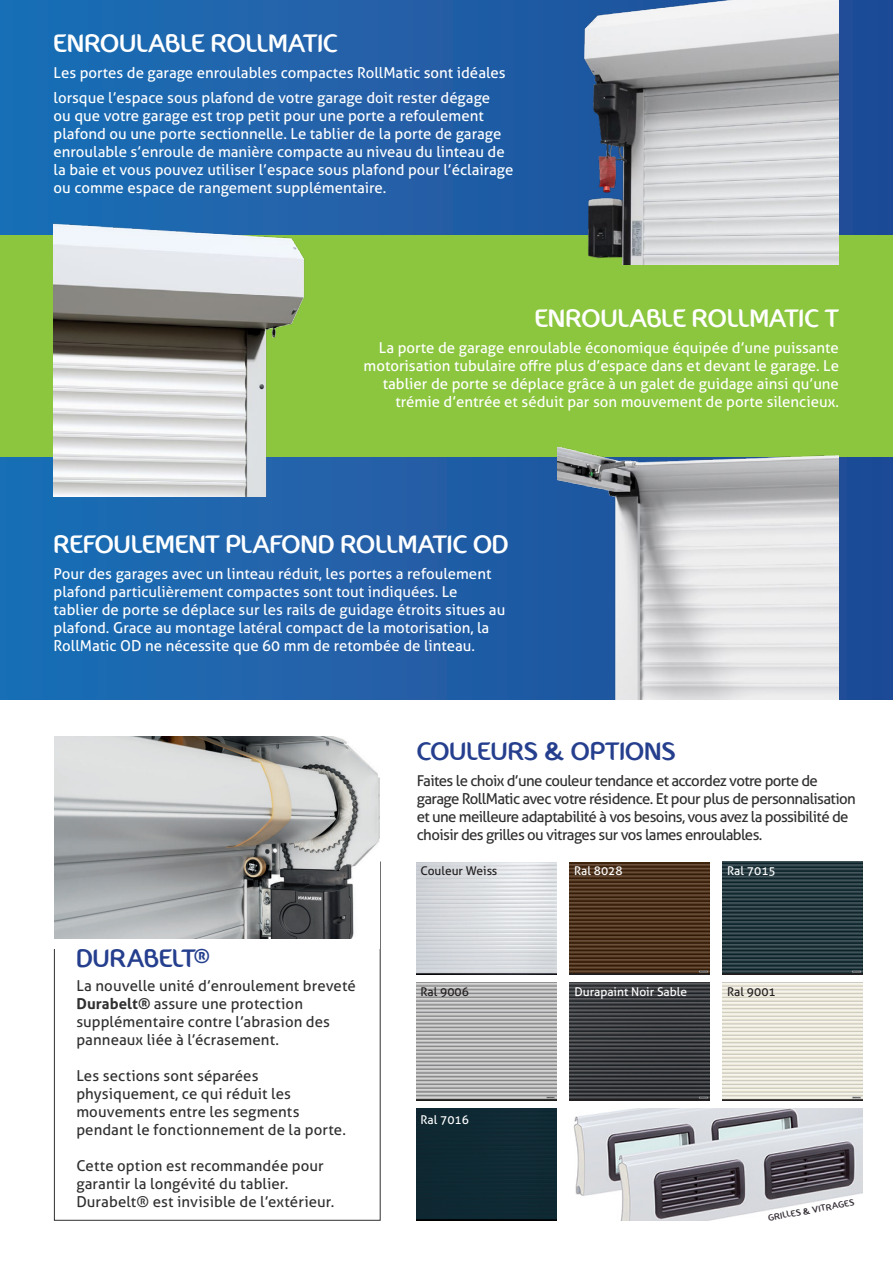
<style>
.page{position:relative;width:893px;height:1263px;background:#fff}
.page>*{position:absolute;margin:0;border:0;box-sizing:border-box;transform-origin:0 0}
.t1{font:25.5px "Fontastique Fontastique";letter-spacing:.005em;color:#fff}
.t2{font:25.5px "Fontastique Fontastique";letter-spacing:.005em;color:#253f8e}
.t3{font:15px/18px "Aller";color:#fff}
.t4{font:15px/18px "Aller";color:#312f30}
.t5{font:15px/18px "Aller";letter-spacing:-.04em;color:#312f30}
.t6{font:12px "Aller";color:#fff}
.t7{font:12px "Aller";color:#231f20}
.t8{font:9.15px "Fontastique Fontastique";color:#352e36}
.s1{font-weight:700}
</style>
<div class="page">
<svg style="left:0;top:0;width:893px;height:235px;background:#1e61a9"></svg>
<div style="left:0;top:235px;width:893px;height:222px;background:#8bc63e"></div>
<svg style="left:0;top:457px;width:893px;height:242px;background:#1e61a9"></svg>
<img style="left:54px;top:218px;width:278px;height:278px">
<img style="left:557px;top:447px;width:282px;height:252px">
<img style="left:557px;top:0;width:282px;height:265px">
<img style="left:55px;top:736px;width:324px;height:202px">
<img style="left:573px;top:1108px;width:289px;height:112px">
<img style="left:722px;top:862px;width:140px;height:112px">
<img style="left:569px;top:862px;width:141px;height:112px">
<img style="left:722px;top:982px;width:140px;height:118px">
<img style="left:417px;top:982px;width:140px;height:118px">
<div style="left:417px;top:1108px;width:140px;height:112px;background:#0f2933"></div>
<img style="left:417px;top:862px;width:140px;height:112px">
<img style="left:569px;top:982px;width:141px;height:118px">
<p class="t1" style="left:54px;top:28px;width:285px">ENROULABLE ROLLMATIC</p>
<p class="t3" style="left:54px;top:59px;width:454px;line-height:25.5px">Les portes de garage enroulables compactes RollMatic sont idéales lorsque l’espace sous plafond de votre garage doit rester dégage</p>
<p class="t3" style="left:54px;top:107px;width:461px">ou que votre garage est trop petit pour une porte a refoulement plafond ou une porte sectionnelle. Le tablier de la porte de garage enroulable s’enroule de manière compacte au niveau du linteau de la baie et vous pouvez utiliser l’espace sous plafond pour l’éclairage ou comme espace de rangement supplémentaire.</p>
<p class="t1" style="left:535px;top:303px;width:306px">ENROULABLE ROLLMATIC T</p>
<p class="t3" style="left:364px;top:338px;width:477px;text-align:right">La porte de garage enroulable économique équipée d’une puissante motorisation tubulaire offre plus d’espace dans et devant le garage. Le tablier de porte se déplace grâce à un galet de guidage ainsi qu’une trémie d’entrée et séduit par son mouvement de porte silencieux.</p>
<p class="t1" style="left:54px;top:529px;width:456px">REFOULEMENT PLAFOND ROLLMATIC OD</p>
<p class="t3" style="left:54px;top:564px;width:453px">Pour des garages avec un linteau réduit, les portes a refoulement plafond particulièrement compactes sont tout indiquées. Le tablier de porte se déplace sur les rails de guidage étroits situes au plafond. Grace au montage latéral compact de la motorisation, la RollMatic OD ne nécessite que 60 mm de retombée de linteau.</p>
<p class="t2" style="left:417px;top:736px;width:260px">COULEURS &amp; OPTIONS</p>
<p class="t5" style="left:417px;top:771px;width:441px">Faites le choix d’une couleur tendance et accordez votre porte de garage RollMatic avec votre résidence. Et pour plus de personnalisation et une meilleure adaptabilité à vos besoins, vous avez la possibilité de choisir des grilles ou vitrages sur vos lames enroulables.</p>
<p class="t2" style="left:76px;top:943px;width:135px">DURABELT<sup>®</sup></p>
<p class="t4" style="left:76px;top:976px;width:281px">La nouvelle unité d’enroulement breveté <span class="s1">Durabelt®</span> assure une protection supplémentaire contre l’abrasion des panneaux liée à l’écrasement.</p>
<p class="t4" style="left:76px;top:1066px;width:271px">Les sections sont séparées physiquement, ce qui réduit les mouvements entre les segments pendant le fonctionnement de la porte.</p>
<p class="t4" style="left:76px;top:1156px;width:260px">Cette option est recommandée pour garantir la longévité du tablier.<br>Durabelt® est invisible de l’extérieur.</p>
<p class="t7" style="left:420px;top:864px;width:78px">Couleur Weiss</p>
<p class="t7" style="left:420px;top:985px;width:50px">Ral 9006</p>
<p class="t6" style="left:420px;top:1112px;width:50px">Ral 7016</p>
<p class="t6" style="left:574px;top:864px;width:50px">Ral 8028</p>
<p class="t6" style="left:727px;top:864px;width:50px">Ral 7015</p>
<p class="t6" style="left:574px;top:985px;width:114px">Durapaint Noir Sable</p>
<p class="t7" style="left:727px;top:985px;width:50px">Ral 9001</p>
<p class="t8" style="left:767px;top:1212px;width:89px;rotate:-10deg">GRILLES &amp; VITRAGES</p>
</div>
